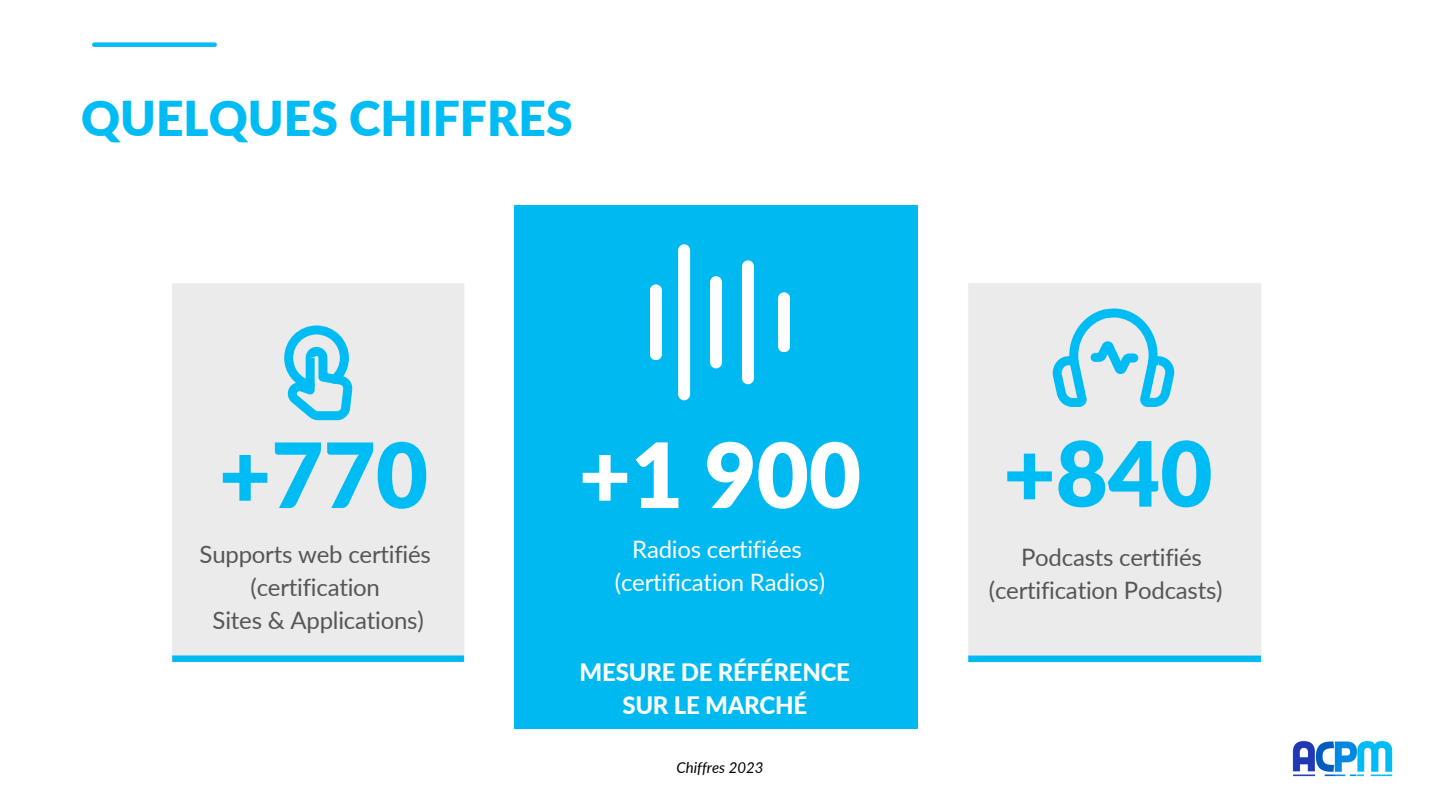
<style>
.page{position:relative;width:1440px;height:810px;background:#fff}
.page>*{position:absolute;margin:0;border:0;box-sizing:border-box;transform-origin:0 0}
.t1{font:900 90px "Lato";color:#00bcf4}
.t2{font:900 90px "Lato";color:#fff}
.t3{font:900 48px "Lato";color:#00bcf4}
.t4{font:24px/33px "Lato";letter-spacing:-.01em;color:#565656;text-align:center}
.t5{font:24px/33px "Lato";letter-spacing:-.01em;color:#fff;text-align:center}
.t6{font:800 24px/33px "Lato";letter-spacing:-.01em;color:#fff;text-align:center}
.t7{font:italic 15px "Lato";color:#000}
</style>
<div class="page">
<img style="left:1292px;top:741px;width:101px;height:36px">
<div style="left:94px;top:42px;width:121px;height:5px;background:#00bcf4"></div>
<div style="left:172px;top:283px;width:293px;height:380px;background:#ebebeb"></div>
<div style="left:514px;top:205px;width:404px;height:523px;background:#00b9f0"></div>
<div style="left:968px;top:283px;width:294px;height:380px;background:#ebebeb"></div>
<svg style="left:284px;top:326px;width:68px;height:94px;background:#79d4ef"></svg>
<div style="left:650px;top:284px;width:12px;height:76px;background:#fff;border-radius:6px"></div>
<div style="left:710px;top:276px;width:12px;height:92px;background:#fff;border-radius:6px"></div>
<div style="left:678px;top:244px;width:12px;height:156px;background:#fff;border-radius:6px"></div>
<div style="left:742px;top:260px;width:12px;height:124px;background:#fff;border-radius:6px"></div>
<div style="left:778px;top:292px;width:12px;height:60px;background:#fff;border-radius:6px"></div>
<svg style="left:1053px;top:308px;width:122px;height:99px;background:#a0dced"></svg>
<p class="t3" style="left:81px;top:88px;width:493px">QUELQUES CHIFFRES</p>
<h1 class="t1" style="left:219px;top:419px;width:211px">+770</h1>
<h4 class="t2" style="left:579px;top:419px;width:284px">+1 900</h4>
<h3 class="t1" style="left:1003px;top:418px;width:211px">+840</h3>
<p class="t4" style="left:989px;top:540px;width:235px">Podcasts certifiés (certification Podcasts)</p>
<p class="t4" style="left:200px;top:537px;width:233px">Supports web certifiés (certification<br>Sites &amp; Applications)</p>
<h1 class="t5" style="left:615px;top:532px;width:212px">Radios certifiées (certification Radios)</h1>
<p class="t6" style="left:580px;top:656px;width:272px">MESURE DE RÉFÉRENCE<br>SUR LE MARCHÉ</p>
<h4 class="t7" style="left:676px;top:758px;width:88px">Chiffres 2023</h4>
</div>
